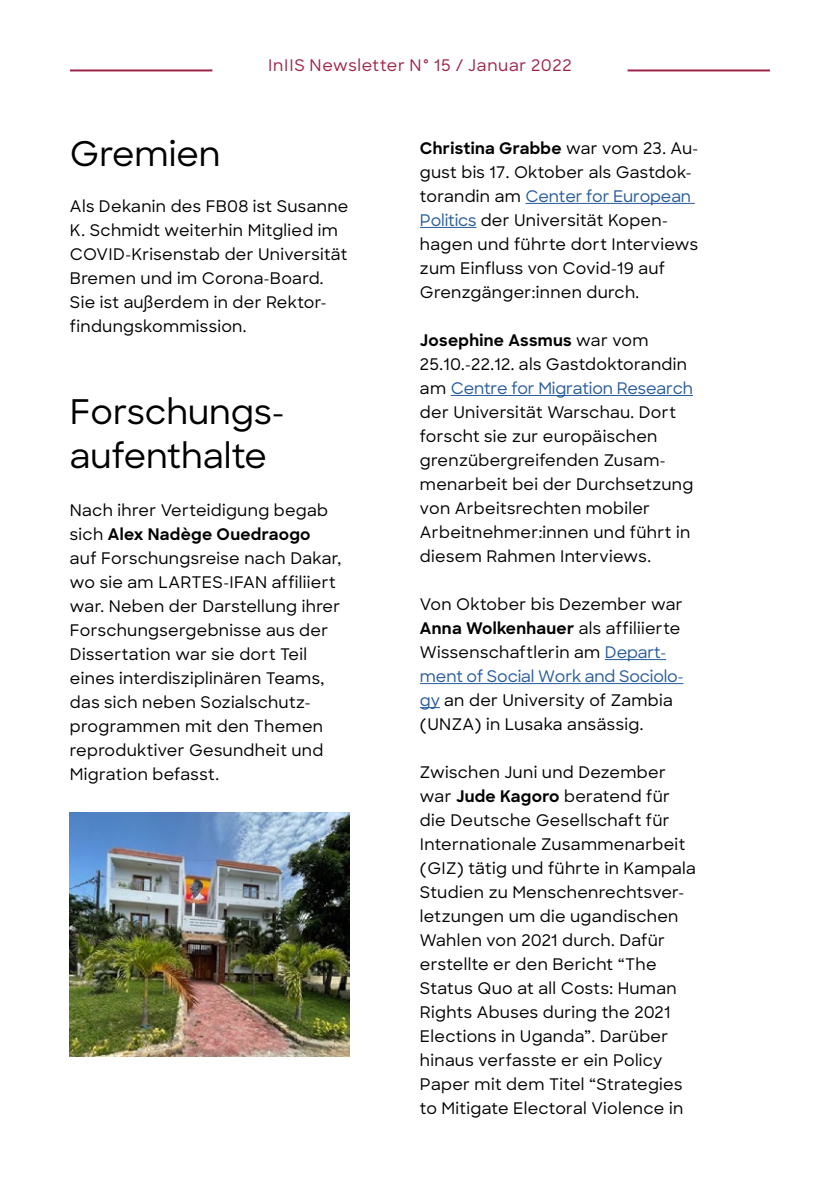
<style>
.page{position:relative;width:840px;height:1191px;background:#fff}
.page>*{position:absolute;margin:0;border:0;box-sizing:border-box;transform-origin:0 0}
.t1{font:500 34px/44px "Sharp Sans";color:#000}
.t2{font:500 16px/24px "Sharp Sans";letter-spacing:.02em;color:#000}
.Fließtext{font:500 16px "Sharp Sans";letter-spacing:.045em;color:#9d2447}
.s1{font-weight:700}
.s2{color:#275b9b}
</style>
<div class="page">
<hr style="left:70px;top:69px;width:142px;height:2px;background:#9d2447">
<hr style="left:627px;top:69px;width:142px;height:2px;background:#9d2447">
<hr style="left:525px;top:203px;width:169px;height:1px;background:#275b9b">
<hr style="left:420px;top:227px;width:56px;height:1px;background:#275b9b">
<hr style="left:450px;top:395px;width:242px;height:1px;background:#275b9b">
<hr style="left:604px;top:659px;width:61px;height:1px;background:#275b9b">
<hr style="left:420px;top:683px;width:263px;height:1px;background:#275b9b">
<svg style="left:420px;top:707px;width:19px;height:1px"></svg>
<img style="left:70px;top:812px;width:280px;height:244px">
<p class="Fließtext" style="left:268px;top:54px;width:305px">InIIS Newsletter N° 15 / Januar 2022</p>
<p class="t1" style="left:70px;top:130px;width:152px">Gremien</p>
<p class="t2" style="left:70px;top:193px;width:280px">Als Dekanin des FB08 ist Susanne<br>K. Schmidt weiterhin Mitglied im<br>COVID-Krisenstab der Universität<br>Bremen und im Corona-Board.<br>Sie ist außerdem in der Rektor&shy;findungskommission.</p>
<p class="t1" style="left:70px;top:388px;width:215px">Forschungs&shy;aufenthalte</p>
<p class="t2" style="left:70px;top:497px;width:273px">Nach ihrer Verteidigung begab sich <span class="s1">Alex Nadège Ouedraogo<br></span>auf Forschungsreise nach Dakar, wo sie am LARTES-IFAN affiliiert war. Neben der Darstellung ihrer<br>Forschungsergebnisse aus der<br>Dissertation war sie dort Teil eines interdisziplinären Teams, das sich neben Sozialschutz&shy;programmen mit den Themen reproduktiver Gesundheit und<br>Migration befasst.</p>
<p class="t2" style="left:420px;top:135px;width:279px"><span class="s1">Christina Grabbe</span> war vom 23. Au&shy;gust bis 17. Oktober als Gastdok&shy;torandin am <span class="s2">Center for European<br>Politics</span> der Universität Kopen&shy;hagen und führte dort Interviews zum Einfluss von Covid-19 auf<br>Grenzgänger:innen durch.</p>
<p class="t2" style="left:420px;top:327px;width:275px"><span class="s1">Josephine Assmus</span> war vom<br>25.10.-22.12. als Gastdoktorandin am <span class="s2">Centre for Migration Research </span>der Universität Warschau. Dort forscht sie zur europäischen grenzübergreifenden Zusam&shy;menarbeit bei der Durchsetzung von Arbeitsrechten mobiler<br>Arbeitnehmer:innen und führt in diesem Rahmen Interviews.</p>
<p class="t2" style="left:420px;top:591px;width:265px">Von Oktober bis Dezember war<br><span class="s1">Anna Wolkenhauer</span> als affiliierte<br>Wissenschaftlerin am <span class="s2">Depart&shy;ment of Social Work and Sociolo&shy;gy</span> an der University of Zambia (UNZA) in Lusaka ansässig.</p>
<p class="t2" style="left:420px;top:759px;width:277px">Zwischen Juni und Dezember war <span class="s1">Jude Kagoro</span> beratend für die Deutsche Gesellschaft für<br>Internationale Zusammenarbeit (GIZ) tätig und führte in Kampala<br>Studien zu Menschenrechtsver&shy;letzungen um die ugandischen<br>Wahlen von 2021 durch. Dafür erstellte er den Bericht “The<br>Status Quo at all Costs: Human<br>Rights Abuses during the 2021<br>Elections in Uganda”. Darüber hinaus verfasste er ein Policy<br>Paper mit dem Titel “Strategies to Mitigate Electoral Violence in</p>
</div>
